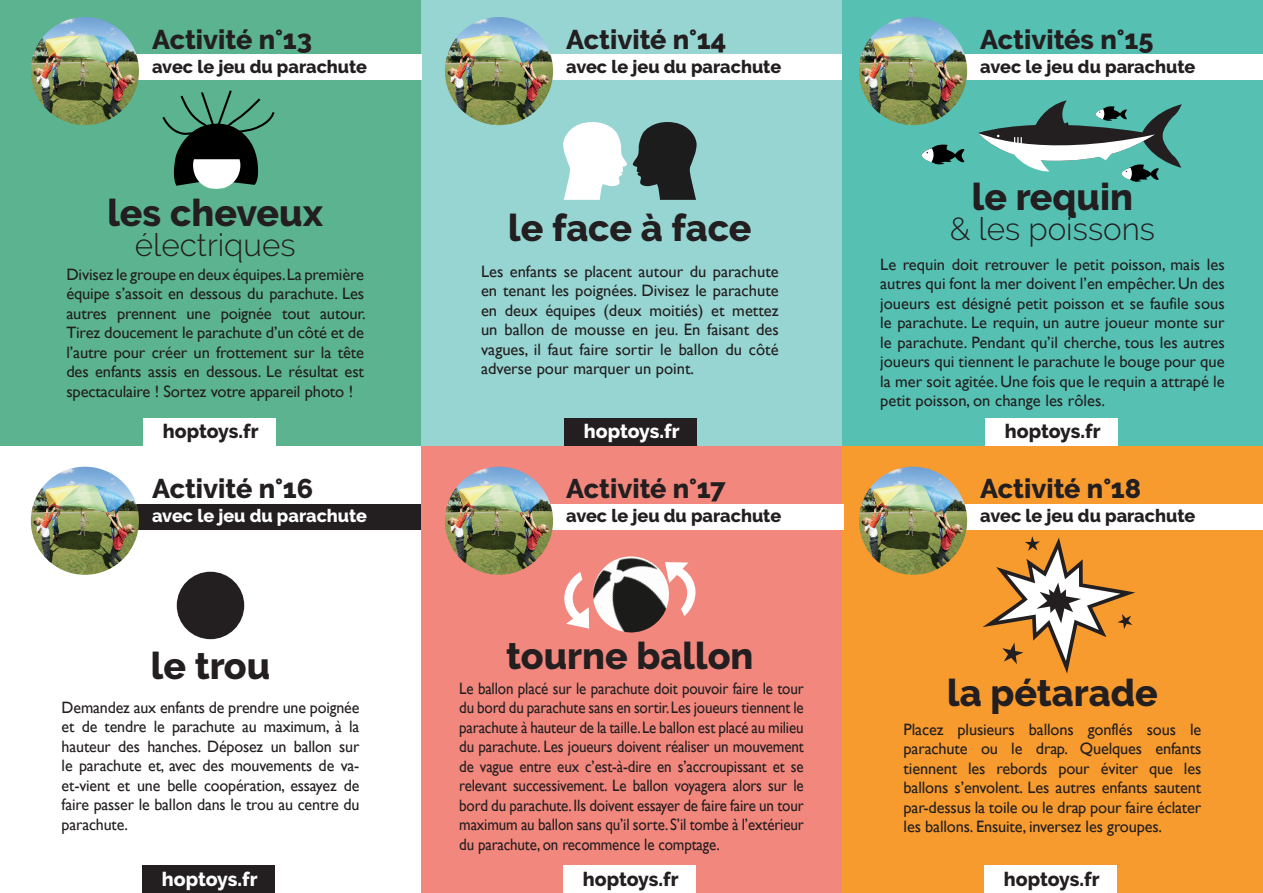
<style>
.page{position:relative;width:1263px;height:893px;background:#fff}
.page>*{position:absolute;margin:0;border:0;box-sizing:border-box;transform-origin:0 0}
.t1{font:800 37.5px "Raleway";color:#231f20}
.t2{font:300 31.5px "Raleway";color:#231f20}
.t3{font:800 27px "Raleway";color:#231f20}
.t4{font:800 19.5px "Raleway";letter-spacing:-.005em;color:#231f20}
.t5{font:800 19.5px "Raleway";letter-spacing:-.005em;color:#fff}
.t6{font:800 18px "Raleway";color:#231f20}
.t7{font:800 18px "Raleway";color:#fff}
.t8{font:16.5px/19.5px "Gill Sans";letter-spacing:-.01em;color:#231f20;text-align:justify}
.t9{font:16.5px/19.5px "Gill Sans";letter-spacing:-.01em;color:#231f20;text-align:justify;scale:.91 1}
</style>
<div class="page">
<div style="left:0;top:0;width:421px;height:446px;background:#5bb48f"></div>
<div style="left:421px;top:0;width:441px;height:446px;background:#96d5d2"></div>
<div style="left:421px;top:446px;width:441px;height:447px;background:#f2877d"></div>
<div style="left:842px;top:0;width:421px;height:446px;background:#56c1b3"></div>
<div style="left:842px;top:446px;width:421px;height:447px;background:#f89b2f"></div>
<div style="left:131px;top:54px;width:291px;height:26px;background:#fff"></div>
<img style="left:31px;top:17px;width:108px;height:108px;border-radius:54px">
<div style="left:131px;top:504px;width:290px;height:25px;background:#231f20"></div>
<img style="left:31px;top:467px;width:108px;height:108px;border-radius:54px">
<div style="left:959px;top:54px;width:304px;height:26px;background:#fff"></div>
<img style="left:859px;top:17px;width:108px;height:108px;border-radius:54px">
<div style="left:959px;top:504px;width:304px;height:25px;background:#fff"></div>
<img style="left:859px;top:467px;width:108px;height:108px;border-radius:54px">
<div style="left:545px;top:54px;width:297px;height:26px;background:#fff"></div>
<img style="left:445px;top:17px;width:108px;height:108px;border-radius:54px">
<div style="left:545px;top:504px;width:299px;height:25px;background:#fff"></div>
<img style="left:445px;top:467px;width:108px;height:108px;border-radius:54px">
<div style="left:142px;top:865px;width:133px;height:28px;background:#231f20"></div>
<div style="left:144px;top:418px;width:132px;height:27px;background:#fff"></div>
<div style="left:563px;top:865px;width:133px;height:28px;background:#fff"></div>
<div style="left:564px;top:418px;width:133px;height:27px;background:#231f20"></div>
<div style="left:984px;top:865px;width:133px;height:28px;background:#fff"></div>
<div style="left:985px;top:418px;width:133px;height:27px;background:#fff"></div>
<svg style="left:162px;top:90px;width:113px;height:99px"></svg>
<svg style="left:563px;top:122px;width:134px;height:78px"></svg>
<svg style="left:921px;top:144px;width:44px;height:21px"></svg>
<svg style="left:978px;top:100px;width:204px;height:82px"></svg>
<div style="left:177px;top:572px;width:67px;height:67px;background:#231f20;border-radius:50%"></div>
<svg style="left:983px;top:536px;width:152px;height:138px"></svg>
<img style="left:593px;top:556px;width:72px;height:77px">
<svg style="left:665px;top:562px;width:31px;height:54px"></svg>
<svg style="left:564px;top:572px;width:25px;height:57px"></svg>
<p class="t3" style="left:152px;top:24px;width:161px">Activité n°13</p>
<p class="t6" style="left:152px;top:56px;width:217px">avec le jeu du parachute</p>
<p class="t1" style="left:107px;top:192px;width:217px">les cheveux</p>
<p class="t2" style="left:135px;top:227px;width:162px">électriques</p>
<p class="t8" style="left:66px;top:264px;width:301px">Divisez le groupe en deux équipes. La première équipe s’assoit en dessous du parachute. Les autres prennent une poignée tout autour.<br>Tirez doucement le parachute d’un côté et de l’autre pour créer un frottement sur la tête des enfants assis en dessous. Le résultat est spectaculaire ! Sortez votre appareil photo !</p>
<p class="t4" style="left:163px;top:420px;width:97px">hoptoys.fr</p>
<p class="t3" style="left:152px;top:474px;width:163px">Activité n°16</p>
<p class="t7" style="left:152px;top:506px;width:217px">avec le jeu du parachute</p>
<p class="t3" style="left:566px;top:24px;width:162px">Activité n°14</p>
<p class="t6" style="left:566px;top:56px;width:217px">avec le jeu du parachute</p>
<p class="t1" style="left:508px;top:207px;width:245px">le face à face</p>
<p class="t8" style="left:481px;top:261px;width:299px">Les enfants se placent autour du parachute en tenant les poignées. Divisez le parachute en deux équipes (deux moitiés) et mettez un ballon de mousse en jeu. En faisant des vagues, il faut faire sortir le ballon du côté adverse pour marquer un point.</p>
<p class="t5" style="left:584px;top:420px;width:97px">hoptoys.fr</p>
<p class="t3" style="left:566px;top:474px;width:161px">Activité n°17</p>
<p class="t6" style="left:566px;top:506px;width:217px">avec le jeu du parachute</p>
<p class="t1" style="left:151px;top:645px;width:121px">le trou</p>
<p class="t1" style="left:506px;top:634px;width:249px">tourne ballon</p>
<p class="t8" style="left:62px;top:697px;width:299px">Demandez aux enfants de prendre une poignée et de tendre le parachute au maximum, à la hauteur des hanches. Déposez un ballon sur le parachute et, avec des mouvements de va&shy;et-vient et une belle coopération, essayez de faire passer le ballon dans le trou au centre du parachute.</p>
<p class="t5" style="left:162px;top:868px;width:97px">hoptoys.fr</p>
<p class="t9" style="left:459px;top:678px;width:380px">Le ballon placé sur le parachute doit pouvoir faire le tour du bord du parachute sans en sortir. Les joueurs tiennent le parachute à hauteur de la taille. Le ballon est placé au milieu du parachute. Les joueurs doivent réaliser un mouvement de vague entre eux c’est-à-dire en s’accroupissant et se relevant successivement. Le ballon voyagera alors sur le bord du parachute. Ils doivent essayer de faire faire un tour maximum au ballon sans qu’il sorte. S’il tombe à l’extérieur du parachute, on recommence le comptage.</p>
<p class="t4" style="left:583px;top:868px;width:97px">hoptoys.fr</p>
<p class="t3" style="left:980px;top:24px;width:175px">Activités n°15</p>
<p class="t6" style="left:980px;top:56px;width:217px">avec le jeu du parachute</p>
<p class="t1" style="left:972px;top:176px;width:163px">le requin</p>
<p class="t2" style="left:950px;top:211px;width:207px">&amp; les poissons</p>
<p class="t8" style="left:880px;top:254px;width:346px">Le requin doit retrouver le petit poisson, mais les autres qui font la mer doivent l’en empêcher. Un des joueurs est désigné petit poisson et se faufile sous le parachute. Le requin, un autre joueur monte sur le parachute. Pendant qu’il cherche, tous les autres joueurs qui tiennent le parachute le bouge pour que la mer soit agitée. Une fois que le requin a attrapé le petit poisson, on change les rôles.</p>
<p class="t4" style="left:1005px;top:420px;width:97px">hoptoys.fr</p>
<p class="t3" style="left:980px;top:474px;width:163px">Activité n°18</p>
<p class="t6" style="left:980px;top:506px;width:217px">avec le jeu du parachute</p>
<p class="t1" style="left:947px;top:671px;width:212px">la pétarade</p>
<p class="t8" style="left:904px;top:719px;width:299px">Placez plusieurs ballons gonflés sous le parachute ou le drap. Quelques enfants tiennent les rebords pour éviter que les ballons s’envolent. Les autres enfants sautent par-dessus la toile ou le drap pour faire éclater les ballons. Ensuite, inversez les groupes.</p>
<p class="t4" style="left:1004px;top:868px;width:97px">hoptoys.fr</p>
</div>
